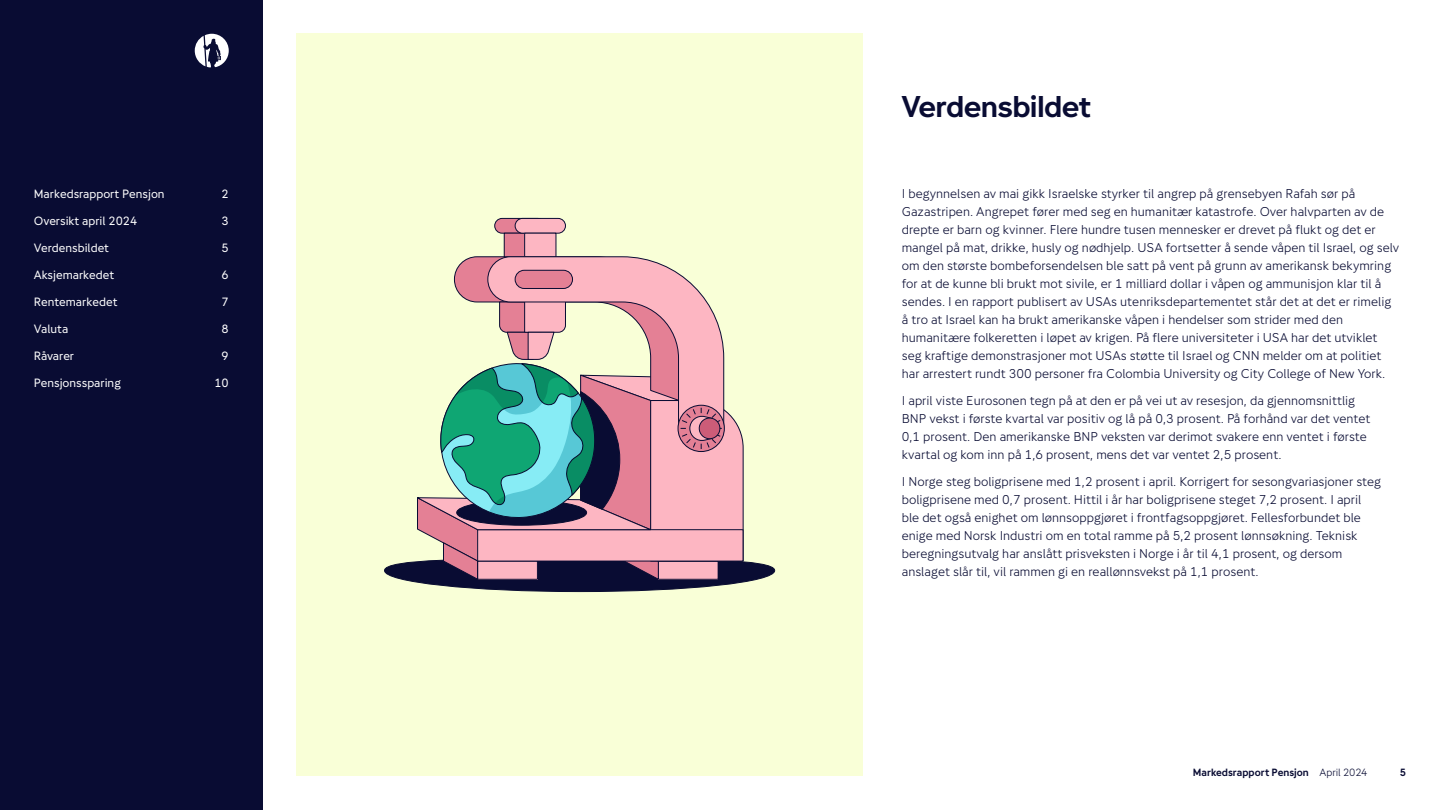
<style>
.page{position:relative;width:1440px;height:810px;background:#fff}
.page>*{position:absolute;margin:0;border:0;box-sizing:border-box;transform-origin:0 0}
.H1_Kapitteltittel{font:30px "Gjensidige Display";letter-spacing:-.015em;color:#090c33}
.P_Brødtekst{font:300 12.75px/18px "Gjensidige Type";color:#090c33}
.t1{font:12px "Gjensidige Type";color:#fff}
.t2{font:700 10.5px "Gjensidige Type";color:#090c33}
.s1{font-weight:300}
</style>
<div class="page">
<div style="left:0;top:0;width:262px;height:810px;background:#090c33"></div>
<svg style="left:195px;top:34px;width:34px;height:33px"></svg>
<div style="left:296px;top:34px;width:567px;height:742px;background:#f9ffd7"></div>
<div style="left:495px;top:218px;width:50px;height:15px;background:#e48095;border-radius:7px"></div>
<div style="left:494px;top:218px;width:51px;height:15px;border:1px solid #090c33;border-radius:7px"></div>
<div style="left:504px;top:233px;width:32px;height:24px;background:#e48095"></div>
<div style="left:504px;top:233px;width:32px;height:24px;border:1px solid #090c33"></div>
<div style="left:515px;top:218px;width:50px;height:15px;background:#fdb6c2;border-radius:7px"></div>
<div style="left:515px;top:218px;width:51px;height:15px;border:1px solid #090c33;border-radius:7px"></div>
<div style="left:525px;top:233px;width:31px;height:24px;background:#fdb6c2"></div>
<svg style="left:384px;top:256px;width:391px;height:336px"></svg>
<p class="t1" style="left:34px;top:187px;width:132px">Markedsrapport Pensjon</p>
<p class="t1" style="left:222px;top:187px;width:9px">2</p>
<p class="t1" style="left:34px;top:214px;width:105px">Oversikt april 2024</p>
<p class="t1" style="left:222px;top:214px;width:9px">3</p>
<p class="t1" style="left:34px;top:241px;width:77px">Verdensbildet</p>
<p class="t1" style="left:222px;top:241px;width:9px">5</p>
<p class="t1" style="left:34px;top:268px;width:82px">Aksjemarkedet</p>
<p class="t1" style="left:222px;top:268px;width:9px">6</p>
<p class="t1" style="left:34px;top:295px;width:85px">Rentemarkedet</p>
<p class="t1" style="left:222px;top:295px;width:9px">7</p>
<p class="t1" style="left:34px;top:322px;width:36px">Valuta</p>
<p class="t1" style="left:222px;top:322px;width:9px">8</p>
<p class="t1" style="left:34px;top:349px;width:42px">Råvarer</p>
<p class="t1" style="left:222px;top:349px;width:9px">9</p>
<p class="t1" style="left:34px;top:376px;width:89px">Pensjonssparing</p>
<p class="t1" style="left:214px;top:376px;width:16px">10</p>
<p class="H1_Kapitteltittel" style="left:902px;top:89px;width:191px">Verdensbildet</p>
<p class="P_Brødtekst" style="left:902px;top:184px;width:499px">I begynnelsen av mai gikk Israelske styrker til angrep på grensebyen Rafah sør på Gazastripen. Angrepet fører med seg en humanitær katastrofe. Over halvparten av de drepte er barn og kvinner. Flere hundre tusen mennesker er drevet på flukt og det er mangel på mat, drikke, husly og nødhjelp. USA fortsetter å sende våpen til Israel, og selv om den største bombeforsendelsen ble satt på vent på grunn av amerikansk bekymring for at de kunne bli brukt mot sivile, er 1 milliard dollar i våpen og ammunisjon klar til å sendes. I en rapport publisert av USAs utenriksdepartementet står det at det er rimelig å tro at Israel kan ha brukt amerikanske våpen i hendelser som strider med den humanitære folkeretten i løpet av krigen. På flere universiteter i USA har det utviklet seg kraftige demonstrasjoner mot USAs støtte til Israel og CNN melder om at politiet har arrestert rundt 300 personer fra Colombia University og City College of New York.</p>
<p class="P_Brødtekst" style="left:902px;top:391px;width:470px">I april viste Eurosonen tegn på at den er på vei ut av resesjon, da gjennomsnittlig BNP vekst i første kvartal var positiv og lå på 0,3 prosent. På forhånd var det ventet 0,1 prosent. Den amerikanske BNP veksten var derimot svakere enn ventet i første kvartal og kom inn på 1,6 prosent, mens det var ventet 2,5 prosent.</p>
<p class="P_Brødtekst" style="left:902px;top:472px;width:481px">I Norge steg boligprisene med 1,2 prosent i april. Korrigert for sesongvariasjoner steg boligprisene med 0,7 prosent. Hittil i år har boligprisene steget 7,2 prosent. I april ble det også enighet om lønnsoppgjøret i frontfagsoppgjøret. Fellesforbundet ble enige med Norsk Industri om en total ramme på 5,2 prosent lønnsøkning. Teknisk beregningsutvalg har anslått prisveksten i Norge i år til 4,1 prosent, og dersom anslaget slår til, vil rammen gi en reallønnsvekst på 1,1 prosent.</p>
<p class="t2" style="left:1193px;top:766px;width:176px">Markedsrapport Pensjon <span class="s1">April 2024</span></p>
<p class="t2" style="left:1400px;top:766px;width:8px">5</p>
</div>
